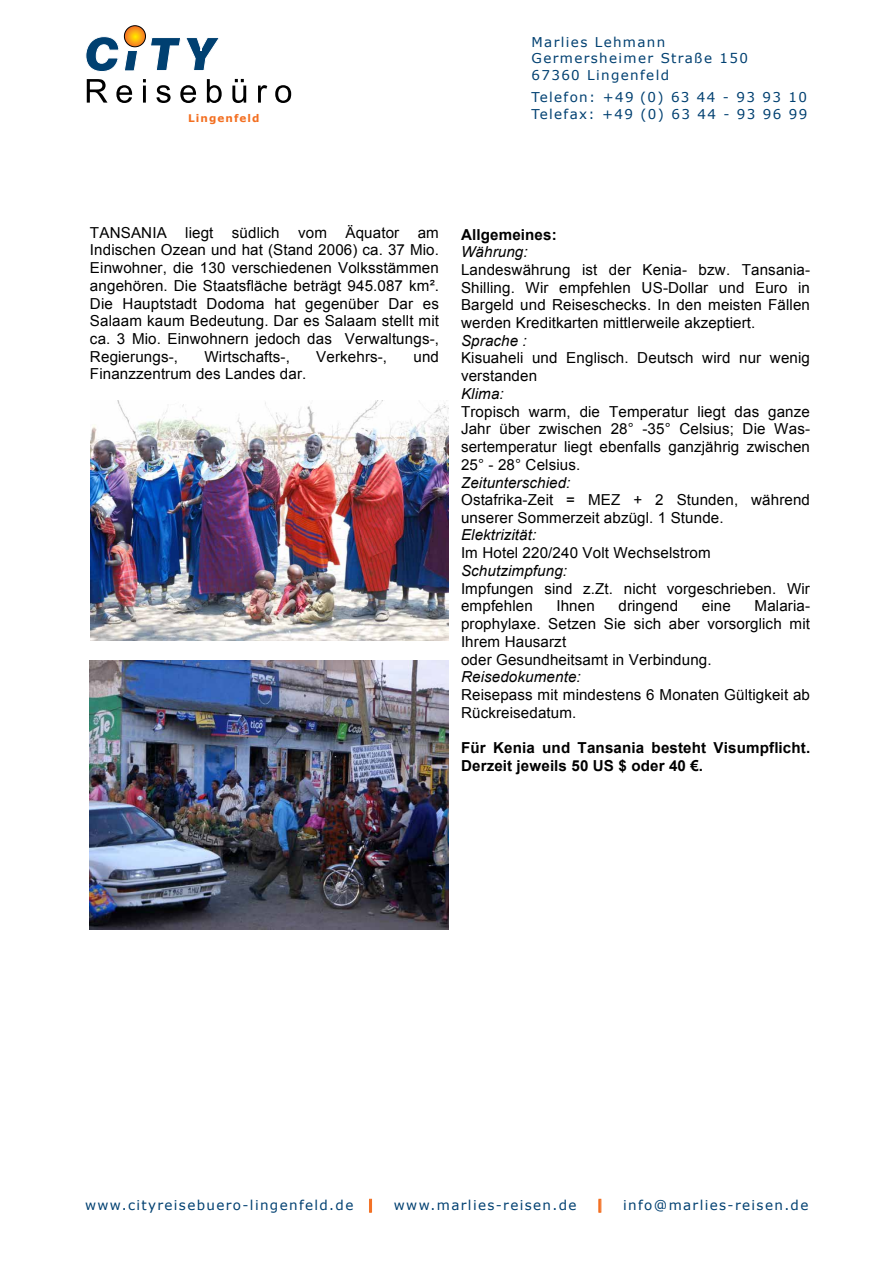
<style>
.page{position:relative;width:893px;height:1263px;background:#fff}
.page>*{position:absolute;margin:0;border:0;box-sizing:border-box;transform-origin:0 0}
.t1{font:15.15px/17.7px "Arial";letter-spacing:.01em;color:#000}
.t2{font:italic 15.15px "Arial";letter-spacing:.01em;color:#000}
.t3{font:700 15.15px/17.7px "Arial";letter-spacing:.01em;color:#000}
.t4{font:13.5px/16.5px "Verdana";letter-spacing:.1em;color:#004071}
.t5{font:700 13.5px "Verdana";color:#f36f21}
.t6{font:700 10.5px "Verdana";letter-spacing:.1em;color:#f36f21}
.s1{font-weight:700;color:#f36f21}
</style>
<div class="page">
<svg style="left:87px;top:79px;width:204px;height:24px"></svg>
<svg style="left:86px;top:36px;width:133px;height:36px"></svg>
<svg style="left:124px;top:26px;width:21px;height:21px"></svg>
<div style="left:124px;top:26px;width:22px;height:21px;border:1px solid #000;border-radius:50%"></div>
<svg style="left:369px;top:1199px;width:3px;height:13px"></svg>
<svg style="left:599px;top:1199px;width:2px;height:13px"></svg>
<img style="left:90px;top:660px;width:358px;height:269px">
<img style="left:90px;top:401px;width:358px;height:240px">
<p class="t6" style="left:188px;top:112px;width:73px">Lingenfeld</p>
<p class="t4" style="left:531px;top:34px;width:218px">Marlies Lehmann<br>Germersheimer Straße 150<br>67360 Lingenfeld</p>
<p class="t4" style="left:531px;top:89px;width:277px">Telefon: +49 (0) 63 44 - 93 93 10<br>Telefax: +49 (0) 63 44 - 93 96 99</p>
<p class="t1" style="left:90px;top:224px;width:351px;text-align:justify">TANSANIA liegt südlich vom Äquator am Indischen Ozean und hat (Stand 2006) ca. 37 Mio.<br>Einwohner, die 130 verschiedenen Volksstämmen angehören. Die Staatsfläche beträgt 945.087 km².<br>Die Hauptstadt Dodoma hat gegenüber Dar es Salaam kaum Bedeutung. Dar es Salaam stellt mit ca. 3 Mio. Einwohnern jedoch das Verwaltungs-, Regierungs-,</p>
<p class="t1" style="left:204px;top:348px;width:87px">Wirtschafts-,</p>
<p class="t1" style="left:316px;top:348px;width:72px">Verkehrs-,</p>
<p class="t1" style="left:413px;top:348px;width:27px">und</p>
<p class="t1" style="left:90px;top:365px;width:218px">Finanzzentrum des Landes dar.</p>
<p class="t3" style="left:461px;top:226px;width:97px">Allgemeines:</p>
<p class="t2" style="left:461px;top:242px;width:68px">Währung:</p>
<p class="t1" style="left:461px;top:261px;width:351px;text-align:justify">Landeswährung ist der Kenia- bzw. Tansania-Shilling. Wir empfehlen US-Dollar und Euro in Bargeld und Reiseschecks. In den meisten Fällen werden Kreditkarten mittlerweile akzeptiert.</p>
<p class="t2" style="left:461px;top:330px;width:67px">Sprache :</p>
<p class="t1" style="left:461px;top:349px;width:350px">Kisuaheli und Englisch. Deutsch wird nur wenig verstanden</p>
<p class="t2" style="left:461px;top:384px;width:44px">Klima:</p>
<p class="t1" style="left:461px;top:403px;width:351px;text-align:justify">Tropisch warm, die Temperatur liegt das ganze Jahr über zwischen 28° -35° Celsius; Die Was&shy;sertemperatur liegt ebenfalls ganzjährig zwischen 25° - 28° Celsius.</p>
<p class="t2" style="left:461px;top:472px;width:111px">Zeitunterschied:</p>
<p class="t1" style="left:461px;top:491px;width:350px">Ostafrika-Zeit = MEZ + 2 Stunden, während unserer Sommerzeit abzügl. 1 Stunde.</p>
<p class="t2" style="left:461px;top:525px;width:77px">Elektrizität:</p>
<p class="t1" style="left:461px;top:544px;width:251px">Im Hotel 220/240 Volt Wechselstrom</p>
<p class="t2" style="left:461px;top:561px;width:108px">Schutzimpfung:</p>
<p class="t1" style="left:461px;top:580px;width:350px">Impfungen sind z.Zt. nicht vorgeschrieben. Wir empfehlen</p>
<p class="t1" style="left:461px;top:597px;width:351px;text-indent:293px">Malaria&shy;prophylaxe. Setzen Sie sich aber vorsorglich mit<br>Ihrem Hausarzt<br>oder Gesundheitsamt in Verbindung.</p>
<p class="t2" style="left:461px;top:667px;width:121px">Reisedokumente:</p>
<p class="t1" style="left:461px;top:686px;width:350px">Reisepass mit mindestens 6 Monaten Gültigkeit ab<br>Rückreisedatum.</p>
<p class="t3" style="left:461px;top:739px;width:351px">Für Kenia und Tansania besteht Visumpflicht.<br>Derzeit jeweils 50 US $ oder 40 €.</p>
<p class="t1" style="left:556px;top:597px;width:40px">Ihnen</p>
<p class="t1" style="left:618px;top:597px;width:61px">dringend</p>
<p class="t1" style="left:702px;top:597px;width:30px">eine</p>
<p class="t4" style="left:85px;top:1196px;width:291px">www.cityreisebuero-lingenfeld.de <span class="s1">|</span></p>
<p class="t4" style="left:394px;top:1196px;width:184px">www.marlies-reisen.de</p>
<p class="t5" style="left:596px;top:1196px;width:9px">|</p>
<p class="t4" style="left:623px;top:1196px;width:187px">info@marlies-reisen.de</p>
</div>
